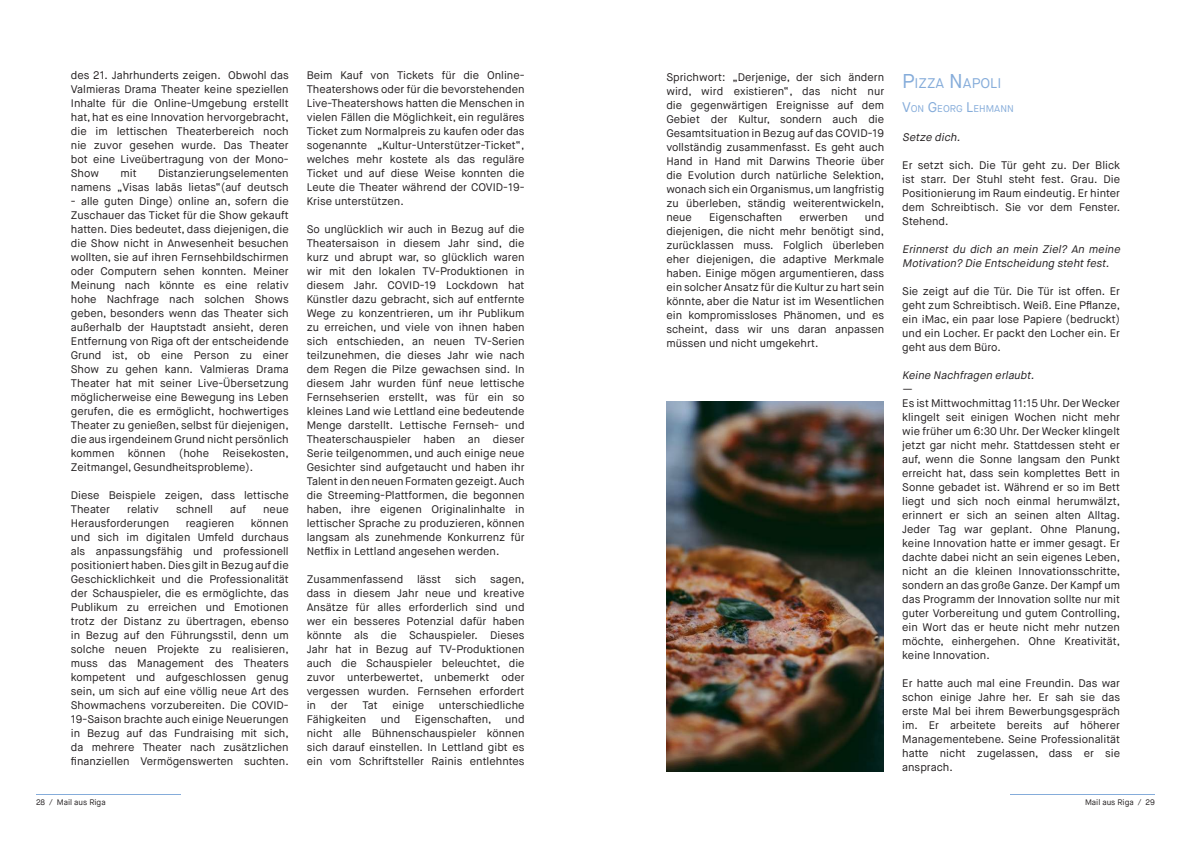
<style>
.page{position:relative;width:1191px;height:842px;background:#fff}
.page>*{position:absolute;margin:0;border:0;box-sizing:border-box;transform-origin:0 0}
.t1{font:14px "Maison Neue";color:#85acda}
.t2{font:11px/14px "Maison Neue";color:#231f20;text-align:justify}
.t3{font:italic 11px/14px "Maison Neue";color:#231f20}
.t4{font:9.8px "Maison Neue";color:#85acda}
.t5{font:8px "Maison Neue";color:#231f20}
.s1{font-size:20px}
.s2{font-size:14px}
</style>
<div class="page">
<hr style="left:36px;top:794px;width:144px;height:1px;background:#85acda">
<hr style="left:1011px;top:794px;width:144px;height:1px;background:#85acda">
<img style="left:666px;top:401px;width:217px;height:370px">
<p class="t2" style="left:71px;top:69px;width:219px">des 21. Jahrhunderts zeigen. Obwohl das Valmieras Drama Theater keine speziellen Inhalte für die Online-Umgebung erstellt hat, hat es eine Innovation hervorgebracht, die im lettischen Theaterbereich noch nie zuvor gesehen wurde. Das Theater bot eine Liveübertragung von der Mono-Show</p>
<p class="t2" style="left:71px;top:167px;width:219px;text-align:right">Distanzierungselementen<br>namens „Visas labās lietas“(auf deutsch</p>
<p class="t2" style="left:71px;top:195px;width:219px">- alle guten Dinge) online an, sofern die Zuschauer das Ticket für die Show gekauft hatten. Dies bedeutet, dass diejenigen, die die Show nicht in Anwesenheit besuchen wollten, sie auf ihren Fernsehbildschirmen oder Computern sehen konnten. Meiner Meinung nach könnte es eine relativ hohe Nachfrage nach solchen Shows geben, besonders wenn das Theater sich außerhalb der Hauptstadt ansieht, deren Entfernung von Riga oft der entscheidende Grund ist, ob eine Person zu einer Show zu gehen kann. Valmieras Drama Theater hat mit seiner Live-Übersetzung möglicherweise eine Bewegung ins Leben gerufen, die es ermöglicht, hochwertiges Theater zu genießen, selbst für diejenigen, die aus irgendeinem Grund nicht persönlich kommen können (hohe Reisekosten, Zeitmangel, Gesundheitsprobleme).</p>
<p class="t2" style="left:71px;top:489px;width:219px">Diese Beispiele zeigen, dass lettische<br>Theater</p>
<p class="t2" style="left:120px;top:167px;width:18px">mit</p>
<p class="t2" style="left:127px;top:503px;width:33px">relativ</p>
<p class="t2" style="left:176px;top:503px;width:38px">schnell</p>
<p class="t2" style="left:230px;top:503px;width:17px">auf</p>
<p class="t2" style="left:263px;top:503px;width:27px">neue</p>
<p class="t2" style="left:71px;top:517px;width:100px">Herausforderungen</p>
<p class="t2" style="left:186px;top:517px;width:50px">reagieren</p>
<p class="t2" style="left:71px;top:517px;width:219px;text-indent:180px">können und sich im digitalen Umfeld durchaus als anpassungsfähig und professionell positioniert haben. Dies gilt in Bezug auf die Geschicklichkeit und die Professionalität der Schauspieler, die es ermöglichte, das Publikum zu erreichen und Emotionen trotz der Distanz zu übertragen, ebenso in Bezug auf den Führungsstil, denn um solche neuen Projekte zu realisieren, muss das Management des Theaters kompetent und aufgeschlossen genug sein, um sich auf eine völlig neue Art des Showmachens vorzubereiten. Die COVID-19-Saison brachte auch einige Neuerungen in Bezug auf das Fundraising mit sich, da mehrere Theater nach zusätzlichen finanziellen Vermögenswerten suchten.</p>
<p class="t2" style="left:307px;top:69px;width:219px">Beim Kauf von Tickets für die Online-Theatershows oder für die bevorstehenden Live-Theatershows hatten die Menschen in vielen Fällen die Möglichkeit, ein reguläres Ticket zum Normalpreis zu kaufen oder das sogenannte „Kultur-Unterstützer-Ticket“, welches mehr kostete als das reguläre Ticket und auf diese Weise konnten die Leute die Theater während der COVID-19- Krise unterstützen.</p>
<p class="t2" style="left:307px;top:223px;width:219px">So unglücklich wir auch in Bezug auf die Theatersaison in diesem Jahr sind, die kurz und abrupt war, so glücklich waren wir mit den lokalen TV-Produktionen in diesem Jahr. COVID-19 Lockdown hat Künstler dazu gebracht, sich auf entfernte Wege zu konzentrieren, um ihr Publikum zu erreichen, und viele von ihnen haben sich entschieden, an neuen TV-Serien teilzunehmen, die dieses Jahr wie nach dem Regen die Pilze gewachsen sind. In diesem Jahr wurden fünf neue lettische Fernsehserien erstellt, was für ein so kleines Land wie Lettland eine bedeutende Menge darstellt. Lettische Fernseh- und Theaterschauspieler haben an dieser Serie teilgenommen, und auch einige neue Gesichter sind aufgetaucht und haben ihr Talent in den neuen Formaten gezeigt. Auch die Streeming-Plattformen, die begonnen haben, ihre eigenen Originalinhalte in lettischer Sprache zu produzieren, können langsam als zunehmende Konkurrenz für Netflix in Lettland angesehen werden.</p>
<p class="t2" style="left:307px;top:573px;width:98px">Zusammenfassend</p>
<p class="t2" style="left:417px;top:573px;width:26px">lässt</p>
<p class="t2" style="left:455px;top:573px;width:23px">sich</p>
<p class="t2" style="left:307px;top:573px;width:219px;text-indent:183px">sagen, dass in diesem Jahr neue und kreative Ansätze für alles erforderlich sind und wer ein besseres Potenzial dafür haben könnte als die Schauspieler. Dieses Jahr hat in Bezug auf TV-Produktionen auch die Schauspieler beleuchtet, die zuvor unterbewertet, unbemerkt oder vergessen wurden. Fernsehen erfordert in</p>
<p class="t2" style="left:331px;top:699px;width:18px">der</p>
<p class="t2" style="left:362px;top:699px;width:17px">Tat</p>
<p class="t2" style="left:392px;top:699px;width:33px">einige</p>
<p class="t2" style="left:439px;top:699px;width:87px">unterschiedliche</p>
<p class="t2" style="left:307px;top:713px;width:61px">Fähigkeiten</p>
<p class="t2" style="left:381px;top:713px;width:21px">und</p>
<p class="t2" style="left:307px;top:713px;width:219px;text-indent:108px">Eigenschaften, und nicht alle Bühnenschauspieler können sich darauf einstellen. In Lettland gibt es ein vom Schriftsteller Rainis entlehntes</p>
<p class="t2" style="left:666px;top:70px;width:219px">Sprichwort: „Derjenige, der sich ändern wird, wird existieren“, das nicht nur die gegenwärtigen Ereignisse auf dem Gebiet der Kultur, sondern auch die Gesamtsituation in Bezug auf das COVID-19 vollständig zusammenfasst. Es geht auch Hand in Hand mit Darwins Theorie über die Evolution durch natürliche Selektion, wonach sich ein Organismus, um langfristig zu überleben, ständig weiterentwickeln, neue</p>
<p class="t2" style="left:666px;top:210px;width:219px;text-indent:198px">und diejenigen, die nicht mehr benötigt sind, zurücklassen muss. Folglich überleben eher diejenigen, die adaptive Merkmale haben. Einige mögen argumentieren, dass ein solcher Ansatz für die Kultur zu hart sein könnte, aber die Natur ist im Wesentlichen ein kompromissloses Phänomen, und es scheint, dass wir uns daran anpassen müssen und nicht umgekehrt.</p>
<p class="t2" style="left:709px;top:210px;width:75px">Eigenschaften</p>
<p class="t2" style="left:799px;top:210px;width:50px">erwerben</p>
<p class="t1" style="left:902px;top:74px;width:101px"><span class="s1">P</span>IZZA <span class="s1">N</span>APOLI</p>
<p class="t4" style="left:902px;top:102px;width:105px"><span class="s2">V</span>ON <span class="s2">G</span>EORG <span class="s2">L</span>EHMANN</p>
<p class="t3" style="left:902px;top:130px;width:62px">Setze dich.</p>
<p class="t2" style="left:902px;top:158px;width:219px">Er setzt sich. Die Tür geht zu. Der Blick ist starr. Der Stuhl steht fest. Grau. Die Positionierung im Raum eindeutig. Er hinter dem Schreibtisch. Sie vor dem Fenster.<br>Stehend.</p>
<p class="t3" style="left:902px;top:242px;width:222px">Erinnerst du dich an mein Ziel? An meine<br>Motivation? Die Entscheidung stehtfest.</p>
<p class="t2" style="left:902px;top:284px;width:219px">Sie zeigt auf die Tür. Die Tür ist offen. Er geht zum Schreibtisch. Weiß. Eine Pflanze, ein iMac, ein paar lose Papiere (bedruckt) und ein Locher. Er packt den Locher ein. Er geht aus dem Büro.</p>
<p class="t3" style="left:902px;top:368px;width:136px">Keine Nachfragen erlaubt.</p>
<p class="t2" style="left:902px;top:382px;width:219px;text-align:left">—<br>Es ist Mittwochmittag 11:15 Uhr. Der Wecker klingelt seit einigen Wochen nicht mehr wie früher um 6:30 Uhr. Der Wecker klingelt jetzt gar nicht mehr. Stattdessen steht er auf, wenn die Sonne langsam den Punkt erreicht hat, dass sein komplettes Bett in Sonne gebadet ist. Während er so im Bett liegt und sich noch einmal herumwälzt, erinnert er sich an seinen alten Alltag.<br>Jeder Tag war geplant. Ohne Planung, keine Innovation hatte er immer gesagt. Er dachte dabei nicht an sein eigenes Leben, nicht an die kleinen Innovationsschritte, sondern an das große Ganze. Der Kampf um das Programm der Innovation sollte nur mit guter Vorbereitung und gutem Controlling, ein Wort das er heute nicht mehr nutzen möchte, einhergehen. Ohne Kreativität, keine Innovation.</p>
<p class="t2" style="left:902px;top:676px;width:219px">Er hatte auch mal eine Freundin. Das war schon einige Jahre her. Er sah sie das erste Mal bei ihrem Bewerbungsgespräch im. Er arbeitete bereits auf höherer Managementebene. Seine Professionalität hatte nicht zugelassen, dass er sie ansprach.</p>
<p class="t5" style="left:36px;top:797px;width:71px">28 / Mail aus Riga</p>
<p class="t5" style="left:1085px;top:797px;width:71px">Mail aus Riga / 29</p>
</div>
